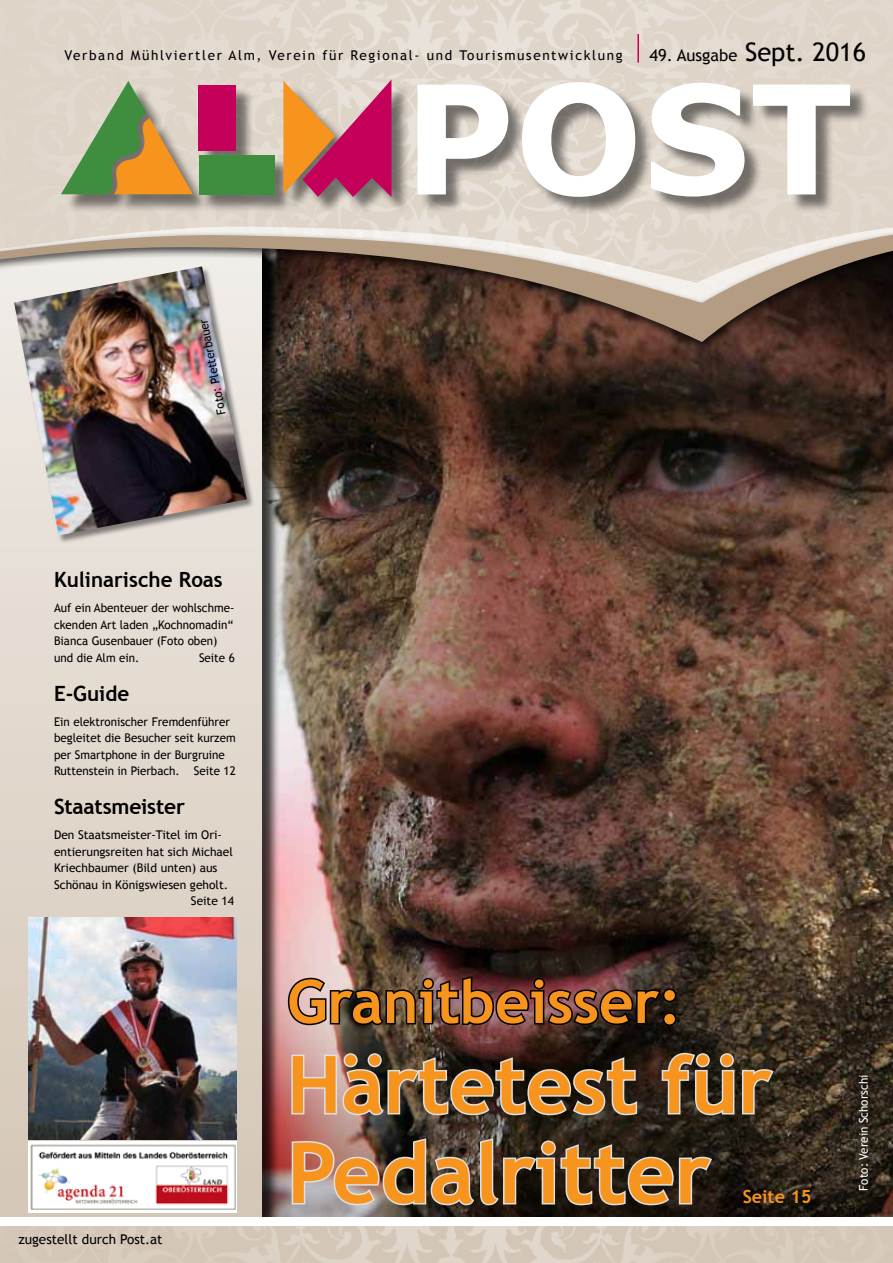
<style>
.page{position:relative;width:893px;height:1263px;background:#fff}
.page>*{position:absolute;margin:0;border:0;box-sizing:border-box;transform-origin:0 0}
.t1{font:700 84px "Trebuchet MS";color:#f7941e}
.t2{font:700 79.5px "Trebuchet MS";color:#f7941e}
.t3{font:700 60px "Trebuchet MS";color:#f7941e}
.t4{font:700 21px "Trebuchet MS";color:#000}
.t5{font:700 18px "Trebuchet MS";color:#f7941e}
.t6{font:16.5px "Trebuchet MS";color:#000}
.t7{font:13.5px "Trebuchet MS";letter-spacing:.12em;color:#000}
.t8{font:13.5px "Trebuchet MS";color:#000}
.t9{font:12px/16.5px "Trebuchet MS";color:#000}
.t10{font:12px "Trebuchet MS";color:#fff}
.s1{font-size:25.5px}
</style>
<div class="page">
<img style="left:280px;top:353px;width:613px;height:864px">
<div style="left:0;top:0;width:280px;height:1263px;background:#000;opacity:.75"></div>
<svg style="left:0;top:353px;width:262px;height:865px"></svg>
<img style="left:0;top:0;width:893px;height:225px">
<svg style="left:0;top:225px;width:893px;height:2px;fill:#ded4c8"></svg>
<div style="left:64px;top:83px;width:805px;height:133px;background:#000;opacity:.49"></div>
<div style="left:199px;top:85px;width:37px;height:66px;background:#c4005b"></div>
<div style="left:199px;top:155px;width:76px;height:39px;background:#3f8d3e"></div>
<svg style="left:283px;top:80px;width:108px;height:117px"></svg>
<svg style="left:61px;top:81px;width:132px;height:113px"></svg>
<svg style="left:417px;top:82px;width:433px;height:115px"></svg>
<div style="left:0;top:227px;width:893px;height:126px;background:#000;opacity:.75"></div>
<svg style="left:0;top:230px;width:893px;height:112px"></svg>
<div style="left:0;top:1218px;width:893px;height:45px;background:#fff"></div>
<img style="left:0;top:1227px;width:893px;height:36px">
<hr style="left:637px;top:34px;width:2px;height:29px;background:#c4005b">
<img style="left:286px;top:974px;width:393px;height:53px">
<svg style="left:290px;top:1051px;width:349px;height:66px"></svg>
<svg style="left:660px;top:1051px;width:116px;height:66px"></svg>
<svg style="left:290px;top:1136px;width:424px;height:71px"></svg>
<div style="left:14px;top:266px;width:242px;height:278px;background:#000;opacity:.45"></div>
<img style="left:14px;top:266px;width:233px;height:269px">
<img style="left:29px;top:1142px;width:208px;height:71px">
<img style="left:29px;top:918px;width:207px;height:222px">
<div style="left:746px;top:1192px;width:83px;height:29px;background:#000;opacity:.75"></div>
<p class="t7" style="left:65px;top:47px;width:559px">Verband Mühlviertler Alm, Verein für Regional- und Tourismusentwicklung</p>
<h3 class="t6" style="left:649px;top:46px;width:218px">49. Ausgabe <span class="s1">Sept. 2016</span></h3>
<p class="t9" style="left:214px;top:416px;width:99px;rotate:-101deg">Foto: Pletterbauer</p>
<h3 class="t4" style="left:54px;top:567px;width:170px">Kulinarische Roas</h3>
<p class="t9" style="left:54px;top:600px;width:182px">Auf ein Abenteuer der wohlschme&shy;ckenden Art laden „Kochnomadin“<br>Bianca Gusenbauer (Foto oben) und die Alm ein.</p>
<p class="t9" style="left:199px;top:650px;width:37px">Seite 6</p>
<h3 class="t4" style="left:54px;top:680px;width:77px">E-Guide</h3>
<p class="t9" style="left:54px;top:713px;width:183px">Ein elektronischer Fremdenführer begleitet die Besucher seit kurzem per Smartphone in der Burgruine Ruttenstein in Pierbach. Seite 12</p>
<h3 class="t4" style="left:54px;top:793px;width:133px">Staatsmeister</h3>
<p class="t9" style="left:54px;top:827px;width:169px">Den Staatsmeister-Titel im Ori-</p>
<p class="t9" style="left:54px;top:843px;width:180px">entierungsreiten hat sich Michael</p>
<p class="t9" style="left:54px;top:860px;width:165px">Kriechbaumer (Bild unten) aus</p>
<p class="t9" style="left:54px;top:876px;width:176px">Schönau in Königswiesen geholt.</p>
<p class="t9" style="left:191px;top:893px;width:45px">Seite 14</p>
<p class="t8" style="left:18px;top:1231px;width:146px">zugestellt durch Post.at</p>
<h3 class="t3" style="left:287px;top:964px;width:396px">Granitbeisser:</h3>
<h2 class="t2" style="left:287px;top:1035px;width:487px">Härtetest für</h2>
<h1 class="t1" style="left:287px;top:1121px;width:425px">Pedalritter</h1>
<h3 class="t5" style="left:743px;top:1185px;width:70px">Seite 15</h3>
<p class="t10" style="left:856px;top:1191px;width:118px;rotate:-90deg">Foto: Verein Schorschi</p>
</div>
